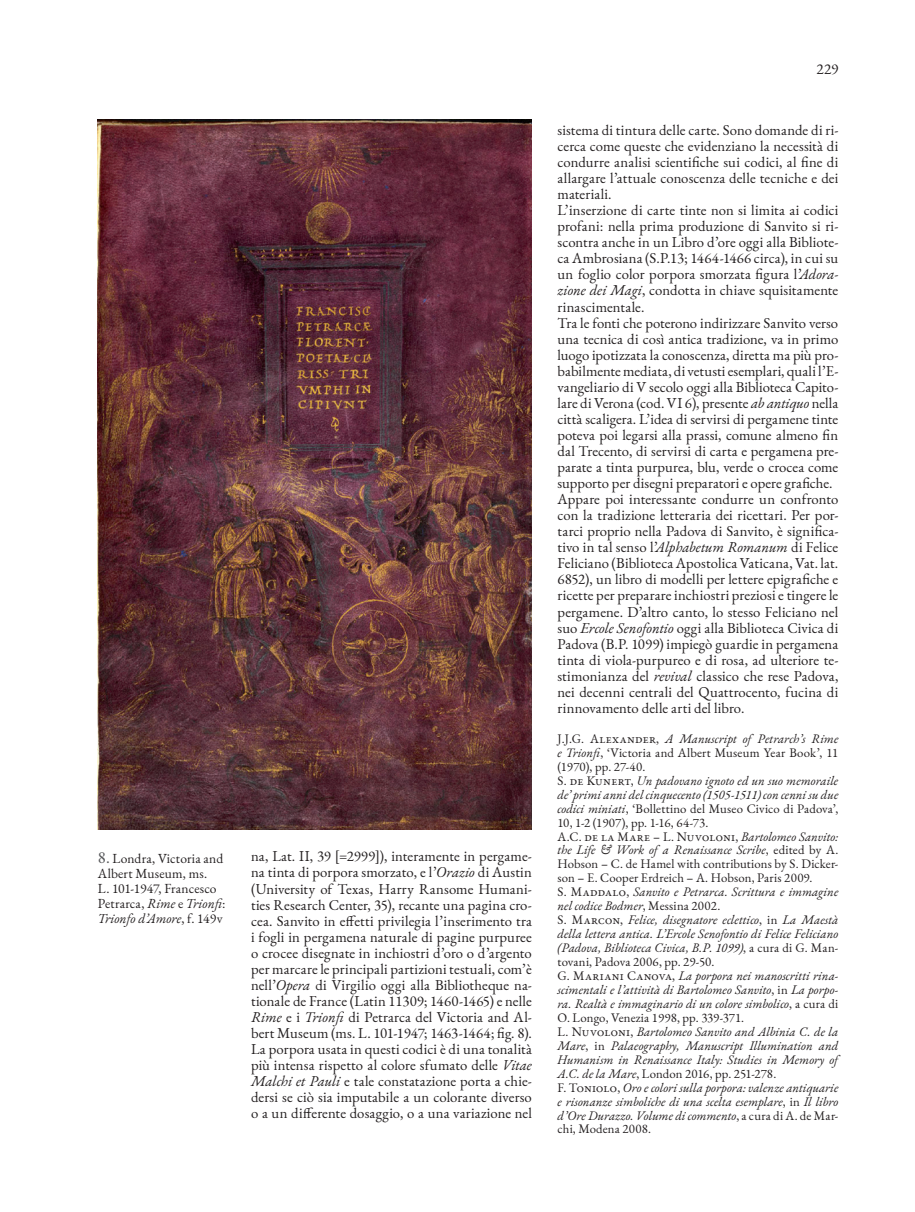
<style>
.page{position:relative;width:915px;height:1212px;background:#fff}
.page>*{position:absolute;margin:0;border:0;box-sizing:border-box;transform-origin:0 0}
.t1{font:15px "EB Garamond";color:#231f20}
.t2{font:14.7px/16px "EB Garamond";letter-spacing:.005em;color:#231f20;text-align:justify}
.t3{font:13.5px/15px "EB Garamond";letter-spacing:.01em;color:#231f20}
.t4{font:italic 12.75px/14px "EB Garamond";color:#231f20}
.s1{font-size:16.5px;color:#57585a}
.s2{font-style:italic}
.s3{font-style:normal}
</style>
<div class="page">
<img style="left:98px;top:119px;width:433px;height:710px">
<p class="t3" style="left:98px;top:851px;width:129px"><span class="s1">8.</span> Londra, Victoria and<br>Albert Museum, ms.<br>L. 101-1947, Francesco<br>Petrarca, <span class="s2">Rime</span> e <span class="s2">Trionfi</span>:<br><span class="s2">Trionfo d’Amore</span>, f. 149v</p>
<p class="t2" style="left:251px;top:848px;width:282px">na, Lat. II, 39 [=2999]), interamente in pergame&shy;na tinta di porpora smorzato, e l’<span class="s2">Orazio</span> di Austin (University of Texas, Harry Ransome Humani&shy;ties Research Center, 35), recante una pagina cro&shy;cea. Sanvito in effetti privilegia l’inserimento tra i fogli in pergamena naturale di pagine purpuree o crocee disegnate in inchiostri d’oro o d’argento per marcare le principali partizioni testuali, com’è nell’<span class="s2">Opera</span> di Virgilio oggi alla Bibliotheque na&shy;tionale de France (Latin 11309; 1460-1465) e nelle <span class="s2">Rime</span> e i <span class="s2">Trionfi</span> di Petrarca del Victoria and Al&shy;bert Museum (ms. L. 101-1947; 1463-1464; fig. 8).<br>La porpora usata in questi codici è di una tonalità più intensa rispetto al colore sfumato delle <span class="s2">Vitae Malchi et Pauli</span> e tale constatazione porta a chie&shy;dersi se ciò sia imputabile a un colorante diverso o a un differente dosaggio, o a una variazione nel</p>
<p class="t1" style="left:816px;top:59px;width:23px">229</p>
<p class="t2" style="left:557px;top:122px;width:282px;text-align:left">sistema di tintura delle carte. Sono domande di ri&shy;cerca come queste che evidenziano la necessità di condurre analisi scientifiche sui codici, al fine di allargare l’attuale conoscenza delle tecniche e dei materiali.<br>L’inserzione di carte tinte non si limita ai codici profani: nella prima produzione di Sanvito si ri&shy;scontra anche in un Libro d’ore oggi alla Bibliote&shy;ca Ambrosiana (S.P.13; 1464-1466 circa), in cui su un foglio color porpora smorzata figura l’<span class="s2">Adora&shy;zione dei Magi</span>, condotta in chiave squisitamente rinascimentale.<br>Tra le fonti che poterono indirizzare Sanvito verso una tecnica di così antica tradizione, va in primo luogo ipotizzata la conoscenza, diretta ma più pro&shy;babilmente mediata, di vetusti esemplari, quali l’E&shy;vangeliario di V secolo oggi alla Biblioteca Capito&shy;lare di Verona (cod. VI 6), presente <span class="s2">ab antiquo</span> nella città scaligera. L’idea di servirsi di pergamene tinte poteva poi legarsi alla prassi, comune almeno fin dal Trecento, di servirsi di carta e pergamena pre&shy;parate a tinta purpurea, blu, verde o crocea come supporto per disegni preparatori e opere grafiche.<br>Appare poi interessante condurre un confronto con la tradizione letteraria dei ricettari. Per por&shy;tarci proprio nella Padova di Sanvito, è significa&shy;tivo in tal senso l’<span class="s2">Alphabetum Romanum</span> di Felice Feliciano (Biblioteca Apostolica Vaticana, Vat. lat.<br>6852), un libro di modelli per lettere epigrafiche e ricette per preparare inchiostri preziosi e tingere le pergamene. D’altro canto, lo stesso Feliciano nel suo <span class="s2">Ercole Senofontio</span> oggi alla Biblioteca Civica di Padova (B.P. 1099) impiegò guardie in pergamena tinta di viola-purpureo e di rosa, ad ulteriore te&shy;stimonianza del <span class="s2">revival</span> classico che rese Padova, nei decenni centrali del Quattrocento, fucina di rinnovamento delle arti del libro.</p>
<p class="t4" style="left:557px;top:731px;width:282px"><span class="s3">J.J.G. Alexander,</span> A Manuscript of Petrarch’s Rime e Trionfi<span class="s3">, ‘Victoria and Albert Museum Year Book’, 11 (1970), pp. 27-40.<br>S. de Kunert,</span> Un padovano ignoto ed un suo memoraile de’ primi anni del cinquecento (1505-1511) con cenni su due codici miniati<span class="s3">, ‘Bollettino del Museo Civico di Padova’, 10, 1-2 (1907), pp. 1-16, 64-73.<br>A.C. de la Mare – L. Nuvoloni,</span> Bartolomeo Sanvito: the Life &amp; Work of a Renaissance Scribe<span class="s3">, edited by A.<br>Hobson – C. de Hamel with contributions by S. Dicker&shy;son – E. Cooper Erdreich – A. Hobson, Paris 2009.<br>S. Ma dda lo,</span> Sanvito e Petrarca. Scrittura e immagine nel codice Bodmer<span class="s3">, Messina 2002.<br>S. Ma rcon,</span> Felice, disegnatore eclettico<span class="s3">, in</span> La Maestà della lettera antica. L’Ercole Senofontio di Felice Feliciano (Padova, Biblioteca Civica, B.P. 1099)<span class="s3">, a cura di G. Man&shy;tovani, Padova 2006, pp. 29-50.<br>G. Ma ria ni Ca nova,</span> La porpora nei manoscritti rina&shy;scimentali e l’attività di Bartolomeo Sanvito<span class="s3">, in</span> La porpo&shy;ra. Realtà e immaginario di un colore simbolico<span class="s3">, a cura di O. Longo, Venezia 1998, pp. 339-371.<br>L. Nuvoloni,</span> Bartolomeo Sanvito and Albinia C. de la Mare<span class="s3">, in</span> Palaeography, Manuscript Illumination and Humanism in Renaissance Italy: Studies in Memory of A.C. de la Mare<span class="s3">, London 2016, pp. 251-278.<br>F. Toniolo,</span> Oro e colori sulla porpora: valenze antiquarie e risonanze simboliche di una scelta esemplare<span class="s3">, in</span> Il libro d’Ore Durazzo. Volume di commento<span class="s3">, a cura di A. de Mar&shy;chi, Modena 2008.</span></p>
</div>
